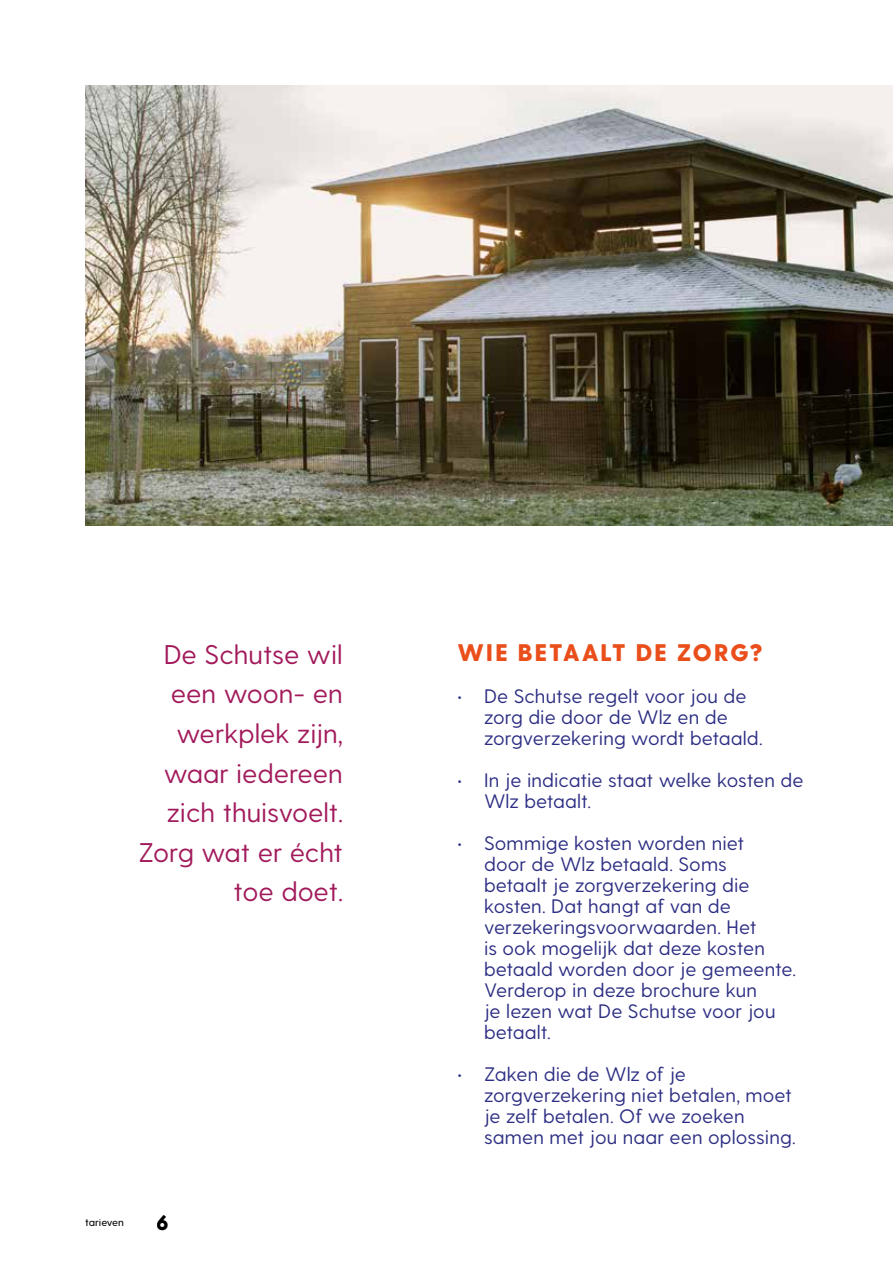
<style>
.page{position:relative;width:893px;height:1263px;background:#fff}
.page>*{position:absolute;margin:0;border:0;box-sizing:border-box;transform-origin:0 0}
.t1{font:27px/39.6px "Greycliff CF";color:#a21a5b;text-align:right}
.t2{font:800 24px "Greycliff CF";letter-spacing:.055em;color:#e94e1b}
.t3{font:800 21px "Greycliff CF";color:#000}
.t4{font:19.5px/21px "Greycliff CF";color:#2d2e83}
.t5{font:500 10.5px "Greycliff CF";color:#000}
</style>
<div class="page">
<img style="left:85px;top:85px;width:808px;height:441px">
<h1 class="t1" style="left:138px;top:635px;width:206px">De Schutse wil een woon- en werkplek zijn, waar iedereen zich thuisvoelt.<br>Zorg wat er écht toe doet.</h1>
<p class="t5" style="left:85px;top:1216px;width:40px">tarieven</p>
<p class="t3" style="left:157px;top:1210px;width:14px">6</p>
<p class="t2" style="left:457px;top:638px;width:307px">WIE BETAALT DE ZORG?</p>
<p class="t4" style="left:484px;top:686px;width:280px;text-indent:-27px">• De Schutse regelt voor jou de zorg die door de Wlz en de zorgverzekering wordt betaald.</p>
<p class="t4" style="left:484px;top:770px;width:321px;text-indent:-27px">• In je indicatie staat welke kosten de<br>Wlz betaalt.</p>
<p class="t4" style="left:484px;top:833px;width:313px;text-indent:-27px">• Sommige kosten worden niet<br>door de Wlz betaald. Soms<br>betaalt je zorgverzekering die kosten. Dat hangt af van de verzekeringsvoorwaarden. Het<br>is ook mogelijk dat deze kosten betaald worden door je gemeente.<br>Verderop in deze brochure kun<br>je lezen wat De Schutse voor jou betaalt.</p>
<p class="t4" style="left:484px;top:1064px;width:313px;text-indent:-27px">• Zaken die de Wlz of je zorgverzekering niet betalen, moet je zelf betalen. Of we zoeken samen met jou naar een oplossing.</p>
</div>
